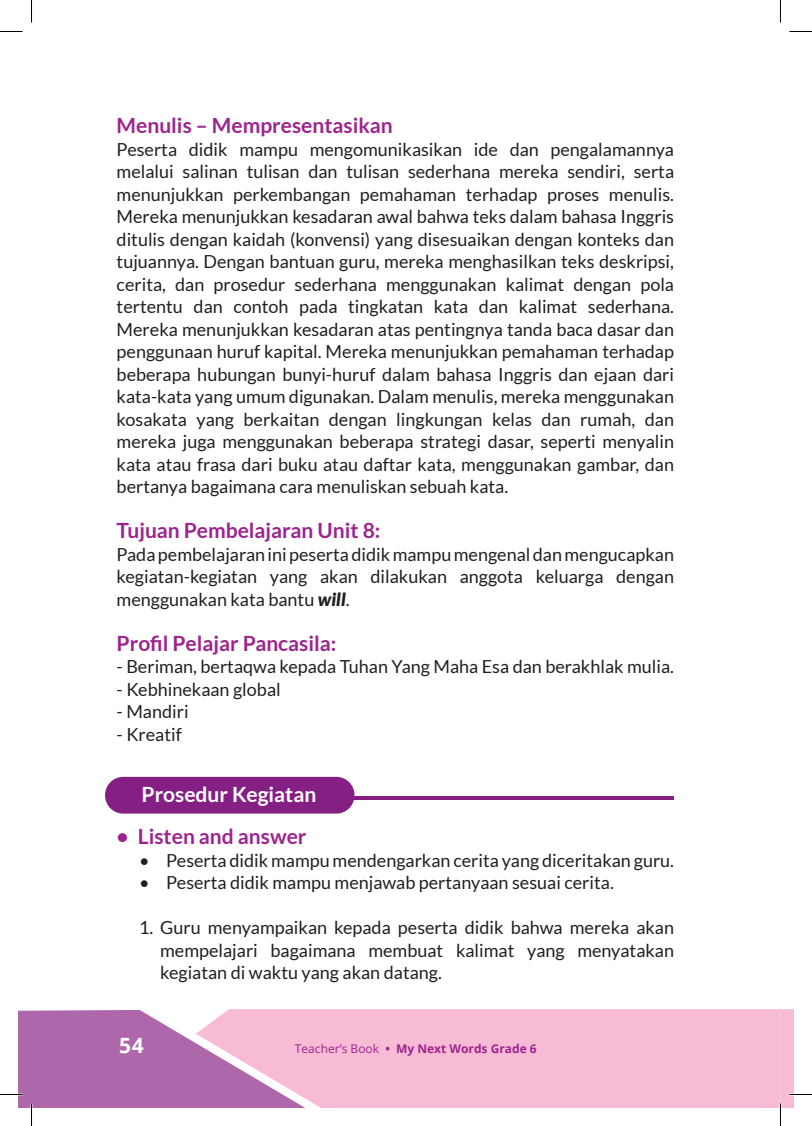
<style>
.page{position:relative;width:812px;height:1126px;background:#fff}
.page>*{position:absolute;margin:0;border:0;box-sizing:border-box;transform-origin:0 0}
.t1{font:700 21px "Lato";color:#9d248e}
.t2{font:700 21px "Lato";color:#fff}
.t3{font:700 21px "Open Sans";color:#fff}
.t4{font:18px/22.5px "Lato";color:#231f20;text-align:justify}
.t5{font:700 12px "Open Sans";color:#9d248e}
.s1{font-weight:900;font-style:italic}
.s2{font-weight:400}
</style>
<div class="page">
<div style="left:228px;top:1009px;width:552px;height:98px;background:#f7bbd6"></div>
<div style="left:105px;top:777px;width:249px;height:37px;background:#861f83;border-radius:18px"></div>
<hr style="left:318px;top:796px;width:356px;height:3px;background:#861f83">
<hr style="left:779px;top:1103px;width:2px;height:23px;background:#fff">
<svg style="left:0;top:31px;width:22px;height:1px"></svg>
<svg style="left:789px;top:31px;width:22px;height:1px"></svg>
<svg style="left:31px;top:0;width:1px;height:22px"></svg>
<svg style="left:0;top:1010px;width:321px;height:116px"></svg>
<svg style="left:780px;top:0;width:1px;height:22px"></svg>
<svg style="left:780px;top:1009px;width:31px;height:117px"></svg>
<p class="t1" style="left:117px;top:114px;width:278px">Menulis – Mempresentasikan</p>
<p class="t4" style="left:117px;top:138px;width:559px">Peserta didik mampu mengomunikasikan ide dan pengalamannya melalui salinan tulisan dan tulisan sederhana mereka sendiri, serta menunjukkan perkembangan pemahaman terhadap proses menulis.<br>Mereka menunjukkan kesadaran awal bahwa teks dalam bahasa Inggris ditulis dengan kaidah (konvensi) yang disesuaikan dengan konteks dan tujuannya. Dengan bantuan guru, mereka menghasilkan teks deskripsi, cerita, dan prosedur sederhana menggunakan kalimat dengan pola tertentu dan contoh pada tingkatan kata dan kalimat sederhana.<br>Mereka menunjukkan kesadaran atas pentingnya tanda baca dasar dan penggunaan huruf kapital. Mereka menunjukkan pemahaman terhadap beberapa hubungan bunyi-huruf dalam bahasa Inggris dan ejaan dari kata-kata yang umum digunakan. Dalam menulis, mereka menggunakan kosakata yang berkaitan dengan lingkungan kelas dan rumah, dan mereka juga menggunakan beberapa strategi dasar, seperti menyalin kata atau frasa dari buku atau daftar kata, menggunakan gambar, dan bertanya bagaimana cara menuliskan sebuah kata.</p>
<p class="t1" style="left:117px;top:519px;width:265px">Tujuan Pembelajaran Unit 8:</p>
<p class="t4" style="left:117px;top:543px;width:558px">Pada pembelajaran ini peserta didik mampu mengenal dan mengucapkan kegiatan-kegiatan yang akan dilakukan anggota keluarga dengan menggunakan kata bantu <span class="s1">will</span>.</p>
<p class="t1" style="left:117px;top:631px;width:221px">Profil Pelajar Pancasila:</p>
<p class="t4" style="left:117px;top:656px;width:558px">- Beriman, bertaqwa kepada Tuhan Yang Maha Esa dan berakhlak mulia.</p>
<p class="t4" style="left:117px;top:678px;width:165px">- Kebhinekaan global</p>
<p class="t4" style="left:117px;top:701px;width:73px">- Mandiri</p>
<p class="t4" style="left:117px;top:723px;width:67px">- Kreatif</p>
<p class="t2" style="left:141px;top:783px;width:176px">Prosedur Kegiatan</p>
<p class="t1" style="left:117px;top:825px;width:191px">• Listen and answer</p>
<p class="t4" style="left:139px;top:849px;width:536px">• Peserta didik mampu mendengarkan cerita yang diceritakan guru.</p>
<p class="t4" style="left:139px;top:872px;width:476px">• Peserta didik mampu menjawab pertanyaan sesuai cerita.</p>
<p class="t4" style="left:160px;top:917px;width:515px;text-indent:-21px">1. Guru menyampaikan kepada peserta didik bahwa mereka akan mempelajari bagaimana membuat kalimat yang menyatakan kegiatan di waktu yang akan datang.</p>
<p class="t3" style="left:119px;top:1030px;width:26px">54</p>
<p class="t5" style="left:295px;top:1040px;width:243px"><span class="s2">Teacher’s Book</span> • My Next Words Grade 6</p>
</div>
